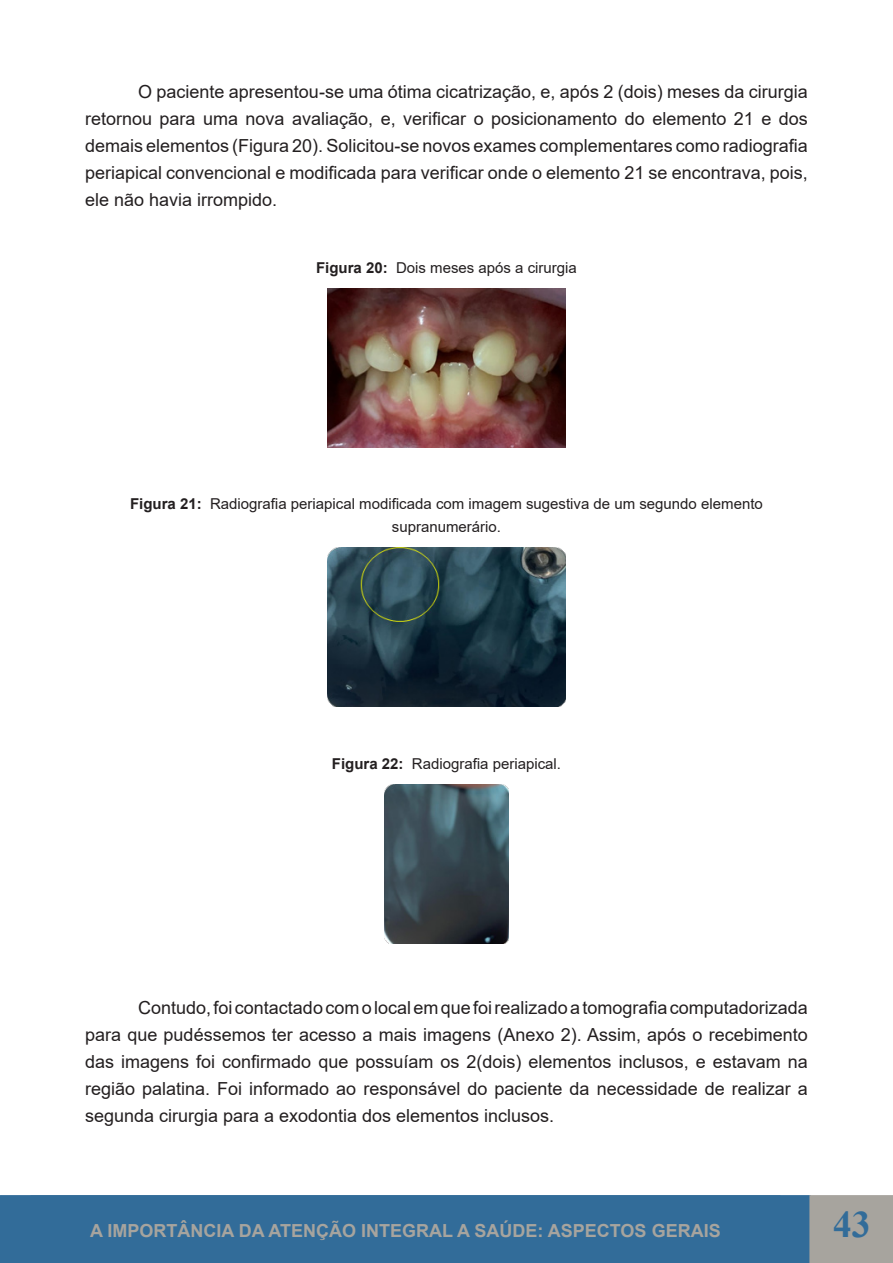
<style>
.page{position:relative;width:893px;height:1263px;background:#fff}
.page>*{position:absolute;margin:0;border:0;box-sizing:border-box;transform-origin:0 0}
.t1{font:700 37.5px "Times New Roman";color:#326c99}
.t2{font:18px/27px "Arial";color:#231f20;text-align:justify}
.t3{font:700 18px "Arial";color:#a7a49e}
.Sem_Espaçamento{font:15px/22.5px "Arial";color:#231f20;text-align:center}
.s1{font-weight:700}
</style>
<div class="page">
<div style="left:0;top:1195px;width:811px;height:68px;background:#326c99"></div>
<div style="left:809px;top:1195px;width:84px;height:68px;background:#a7a49e"></div>
<img style="left:327px;top:289px;width:239px;height:158px">
<img style="left:327px;top:548px;width:239px;height:158px">
<img style="left:384px;top:784px;width:125px;height:159px">
<p class="t2" style="left:85px;top:78px;width:724px;text-indent:53px">O paciente apresentou-se uma ótima cicatrização, e, após 2 (dois) meses da cirurgia retornou para uma nova avaliação, e, verificar o posicionamento do elemento 21 e dos demais elementos (Figura 20). Solicitou-se novos exames complementares como radiografia periapical convencional e modificada para verificar onde o elemento 21 se encontrava, pois, ele não havia irrompido.</p>
<p class="Sem_Espaçamento" style="left:316px;top:256px;width:262px"><span class="s1">Figura 20:</span> Dois meses após a cirurgia</p>
<p class="Sem_Espaçamento" style="left:130px;top:493px;width:634px"><span class="s1">Figura 21:</span> Radiografia periapical modificada com imagem sugestiva de um segundo elemento supranumerário.</p>
<p class="Sem_Espaçamento" style="left:332px;top:752px;width:231px"><span class="s1">Figura 22:</span> Radiografia periapical.</p>
<p class="t2" style="left:85px;top:994px;width:724px;text-indent:53px">Contudo, foi contactado com o local em que foi realizado a tomografia computadorizada para que pudéssemos ter acesso a mais imagens (Anexo 2). Assim, após o recebimento das imagens foi confirmado que possuíam os 2(dois) elementos inclusos, e estavam na região palatina. Foi informado ao responsável do paciente da necessidade de realizar a segunda cirurgia para a exodontia dos elementos inclusos.</p>
<p class="t3" style="left:90px;top:1218px;width:632px">A IMPORTÂNCIA DA ATENÇÃO INTEGRAL A SAÚDE: ASPECTOS GERAIS</p>
<h1 class="t1" style="left:833px;top:1197px;width:39px">43</h1>
</div>
